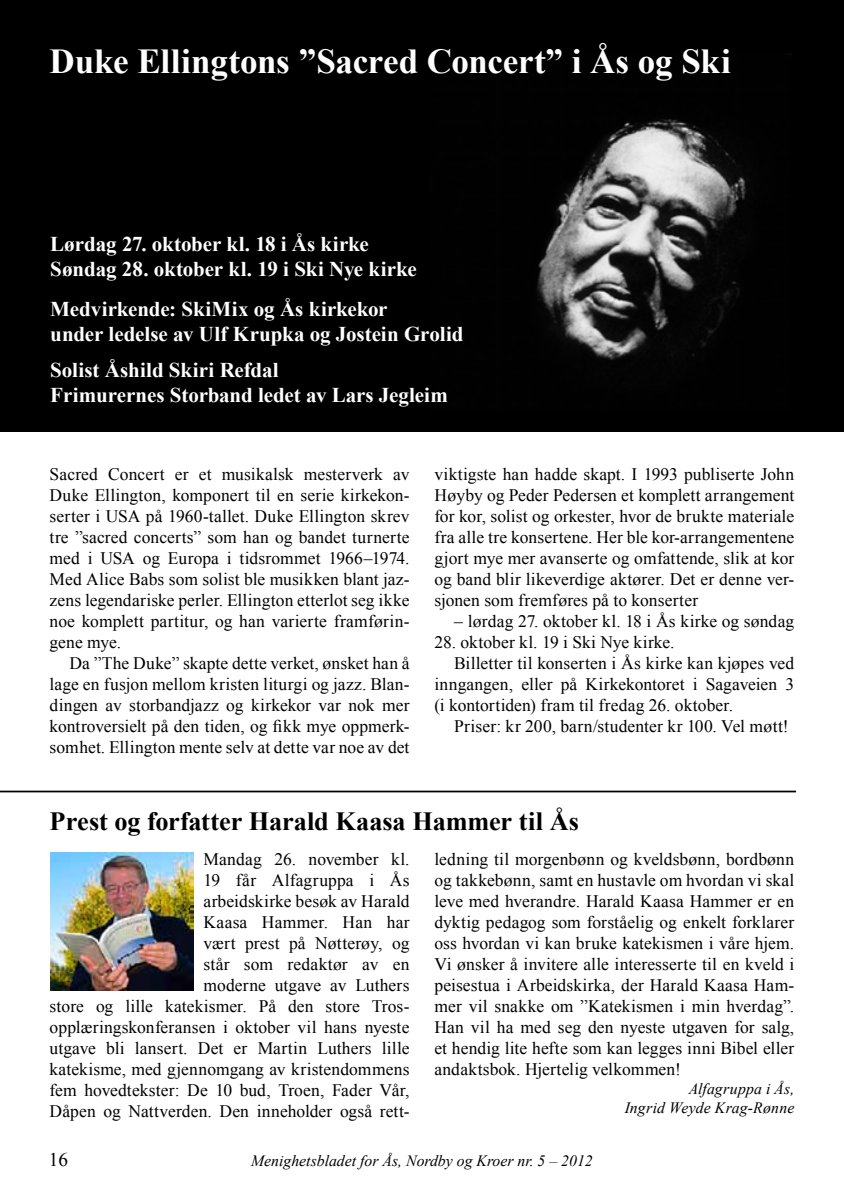
<style>
.page{position:relative;width:844px;height:1191px;background:#fff}
.page>*{position:absolute;margin:0;border:0;box-sizing:border-box;transform-origin:0 0}
.t1{font:700 35px "Times New Roman";letter-spacing:-.005em;color:#fff}
.t2{font:700 26.25px "Times New Roman";letter-spacing:-.005em;color:#000}
.t3{font:700 21px/25.2px "Times New Roman";letter-spacing:-.005em;color:#fff}
.t4{font:19.25px "Times New Roman";color:#000}
.t5{font:17.5px/21px "Times New Roman";letter-spacing:.005em;color:#000;text-align:justify}
.t6{font:italic 15.75px/18.9px "Times New Roman";color:#000;text-align:right}
</style>
<div class="page">
<div style="left:0;top:0;width:842px;height:432px;background:#000"></div>
<img style="left:537px;top:54px;width:254px;height:306px">
<hr style="left:0;top:790px;width:795px;height:2px;background:#000">
<img style="left:51px;top:853px;width:142px;height:137px">
<h1 class="t1" style="left:50px;top:37px;width:682px">Duke Ellingtons ”Sacred Concert” i Ås og Ski</h1>
<p class="t3" style="left:50px;top:231px;width:368px">Lørdag 27. oktober kl. 18 i Ås kirke<br>Søndag 28. oktober kl. 19 i Ski Nye kirke</p>
<p class="t3" style="left:50px;top:296px;width:414px">Medvirkende: SkiMix og Ås kirkekor<br>under ledelse av Ulf Krupka og Jostein Grolid</p>
<p class="t3" style="left:50px;top:356px;width:399px">Solist Åshild Skiri Refdal<br>Frimurernes Storband ledet av Lars Jegleim</p>
<p class="t5" style="left:50px;top:463px;width:361px">Sacred Concert er et musikalsk mesterverk av Duke Ellington, komponert til en serie kirkekon&shy;serter i USA på 1960-tallet. Duke Ellington skrev tre ”sacred concerts” som han og bandet turnerte med i USA og Europa i tidsrommet 1966–1974.<br>Med Alice Babs som solist ble musikken blant jaz&shy;zens legendariske perler. Ellington etterlot seg ikke noe komplett partitur, og han varierte framførin&shy;gene mye.</p>
<p class="t5" style="left:50px;top:652px;width:361px;text-indent:20px">Da ”The Duke” skapte dette verket, ønsket han å lage en fusjon mellom kristen liturgi og jazz. Blan&shy;dingen av storbandjazz og kirkekor var nok mer kontroversielt på den tiden, og fikk mye oppmerk&shy;somhet. Ellington mente selv at dette var noe av det</p>
<p class="t5" style="left:434px;top:463px;width:361px">viktigste han hadde skapt. I 1993 publiserte John Høyby og Peder Pedersen et komplett arrangement for kor, solist og orkester, hvor de brukte materiale fra alle tre konsertene. Her ble kor-arrangementene gjort mye mer avanserte og omfattende, slik at kor og band blir likeverdige aktører. Det er denne ver&shy;sjonen som fremføres på to konserter</p>
<p class="t5" style="left:454px;top:610px;width:341px">– lørdag 27. oktober kl. 18 i Ås kirke og søndag</p>
<p class="t5" style="left:434px;top:631px;width:241px">28. oktober kl. 19 i Ski Nye kirke.</p>
<p class="t5" style="left:454px;top:652px;width:341px">Billetter til konserten i Ås kirke kan kjøpes ved</p>
<p class="t5" style="left:434px;top:673px;width:361px">inngangen, eller på Kirkekontoret i Sagaveien 3</p>
<p class="t5" style="left:434px;top:694px;width:300px">(i kontortiden) fram til fredag 26. oktober.</p>
<p class="t5" style="left:454px;top:715px;width:336px">Priser: kr 200, barn/studenter kr 100. Vel møtt!</p>
<h2 class="t2" style="left:50px;top:803px;width:531px">Prest og forfatter Harald Kaasa Hammer til Ås</h2>
<p class="t5" style="left:50px;top:848px;width:361px;text-align:right">Mandag 26. november kl.<br>19 får Alfagruppa i Ås<br>arbeidskirke besøk av Harald<br>Kaasa Hammer. Han har<br>vært prest på Nøtterøy, og<br>står som redaktør av en<br>moderne utgave av Luthers<br>store og lille katekismer. På den store Tros&shy;opplæringskonferansen i oktober vil hans nyeste utgave bli lansert. Det er Martin Luthers lille katekisme, med gjennomgang av kristendommens fem hovedtekster: De 10 bud, Troen, Fader Vår, Dåpen og Nattverden. Den inneholder også rett-</p>
<p class="t5" style="left:434px;top:848px;width:361px">ledning til morgenbønn og kveldsbønn, bordbønn og takkebønn, samt en hustavle om hvordan vi skal leve med hverandre. Harald Kaasa Hammer er en dyktig pedagog som forståelig og enkelt forklarer oss hvordan vi kan bruke katekismen i våre hjem.<br>Vi ønsker å invitere alle interesserte til en kveld i peisestua i Arbeidskirka, der Harald Kaasa Ham&shy;mer vil snakke om ”Katekismen i min hverdag”.<br>Han vil ha med seg den nyeste utgaven for salg, et hendig lite hefte som kan legges inni Bibel eller andaktsbok. Hjertelig velkommen!</p>
<p class="t6" style="left:624px;top:1079px;width:171px">Alfagruppa i Ås,<br>Ingrid Weyde Krag-Rønne</p>
<p class="t4" style="left:49px;top:1146px;width:21px">16</p>
<p class="t6" style="left:251px;top:1150px;width:343px">Menighetsbladet for Ås, Nordby og Kroer nr. 5 – 2012</p>
</div>
